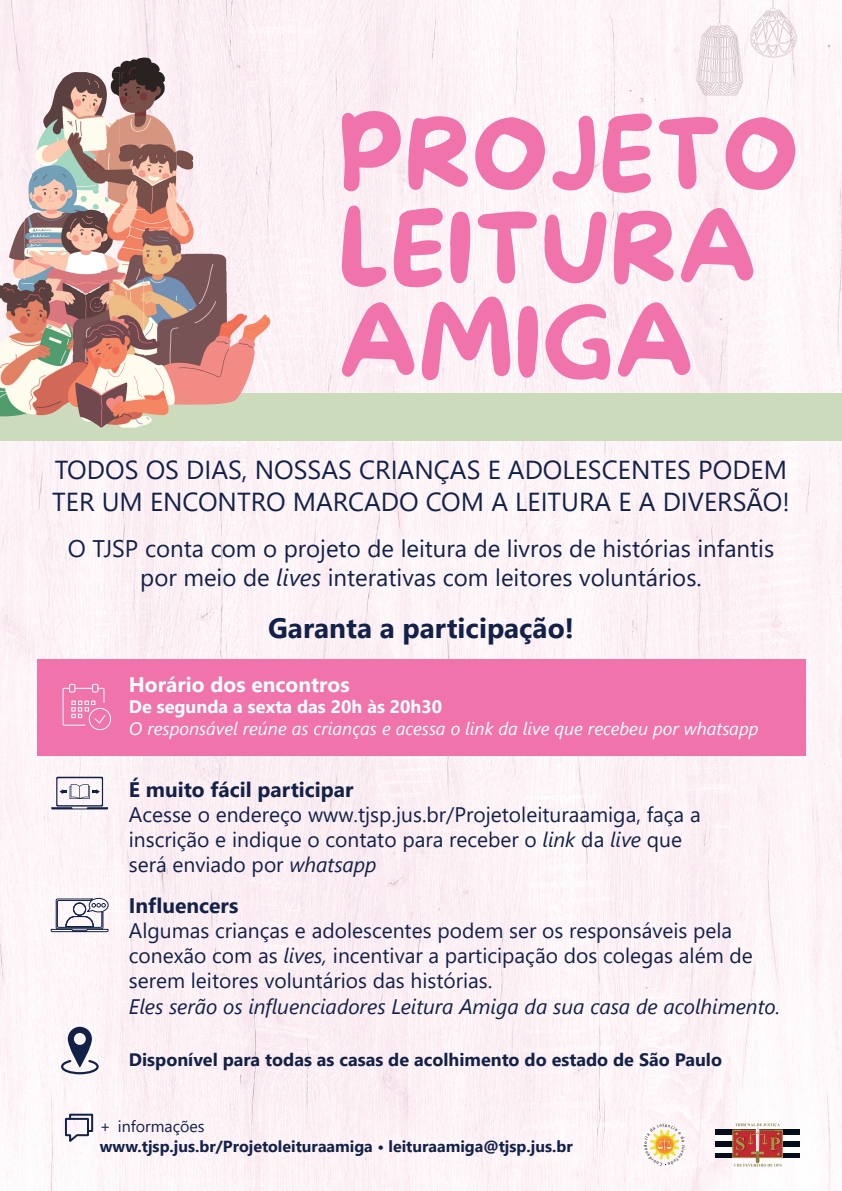
<style>
.page{position:relative;width:842px;height:1191px;background:#fff}
.page>*{position:absolute;margin:0;border:0;box-sizing:border-box;transform-origin:0 0}
.t1{font:700 28px "Segoe UI";color:#132149}
.t2{font:26px/31.2px "Segoe UI";color:#132149}
.t3{font:24px/28.8px "Segoe UI";color:#132149;text-align:center}
.t4{font:21px/25.2px "Segoe UI";color:#132149}
.t5{font:italic 21px "Segoe UI";color:#132149}
.t6{font:700 21px "Segoe UI";color:#132149}
.t7{font:700 21px "Segoe UI";color:#fff}
.t8{font:italic 18px "Segoe UI";color:#fff}
.t9{font:700 18px "Segoe UI";color:#132149}
.t10{font:700 18px "Segoe UI";color:#fff}
.t11{font:700 16px "Segoe UI";color:#132149}
.t12{font:16px "Segoe UI";color:#132149}
.s1{font-style:italic}
</style>
<div class="page">
<img style="left:743px;top:9px;width:53px;height:86px">
<img style="left:387px;top:455px;width:455px;height:455px">
<img style="left:0;top:910px;width:842px;height:281px">
<img style="left:176px;top:0;width:211px;height:244px">
<img style="left:211px;top:244px;width:176px;height:667px">
<img style="left:0;top:441px;width:211px;height:470px">
<div style="left:0;top:0;width:176px;height:69px;background:#fcf0f5"></div>
<img style="left:0;top:69px;width:62px;height:35px">
<div style="left:0;top:104px;width:33px;height:176px;background:#fceff4"></div>
<div style="left:715px;top:1152px;width:85px;height:6px;background:#030d1b"></div>
<div style="left:715px;top:1141px;width:85px;height:5px;background:#030d1b"></div>
<div style="left:715px;top:1129px;width:85px;height:6px;background:#030d1b"></div>
<div style="left:715px;top:1135px;width:85px;height:6px;background:#fff"></div>
<div style="left:715px;top:1146px;width:85px;height:6px;background:#fff"></div>
<svg style="left:732px;top:1123px;width:51px;height:43px"></svg>
<svg style="left:50px;top:897px;width:59px;height:38px"></svg>
<div style="left:37px;top:660px;width:768px;height:96px;background:#f073ac"></div>
<div style="left:89px;top:708px;width:22px;height:22px;border:1px solid #fff;border-radius:50%"></div>
<svg style="left:62px;top:684px;width:45px;height:42px"></svg>
<svg style="left:61px;top:1026px;width:38px;height:48px"></svg>
<svg style="left:51px;top:776px;width:57px;height:33px"></svg>
<div style="left:0;top:393px;width:842px;height:48px;background:#cddbbd"></div>
<img style="left:33px;top:72px;width:29px;height:137px">
<img style="left:8px;top:165px;width:25px;height:115px">
<img style="left:25px;top:209px;width:75px;height:71px">
<img style="left:62px;top:58px;width:114px;height:86px">
<img style="left:62px;top:72px;width:57px;height:137px">
<img style="left:62px;top:165px;width:38px;height:47px">
<img style="left:62px;top:212px;width:43px;height:15px">
<svg style="left:100px;top:209px;width:4px;height:3px"></svg>
<img style="left:145px;top:144px;width:48px;height:85px">
<img style="left:105px;top:212px;width:40px;height:17px">
<img style="left:119px;top:144px;width:57px;height:83px">
<img style="left:105px;top:144px;width:14px;height:68px">
<img style="left:145px;top:229px;width:82px;height:84px">
<img style="left:100px;top:229px;width:45px;height:84px">
<img style="left:72px;top:229px;width:28px;height:51px">
<img style="left:0;top:280px;width:144px;height:137px">
<img style="left:8px;top:280px;width:17px;height:13px">
<img style="left:25px;top:280px;width:47px;height:71px">
<svg style="left:63px;top:313px;width:207px;height:114px"></svg>
<svg style="left:342px;top:111px;width:127px;height:80px"></svg>
<svg style="left:475px;top:117px;width:70px;height:74px"></svg>
<svg style="left:552px;top:115px;width:43px;height:76px"></svg>
<svg style="left:602px;top:113px;width:50px;height:81px"></svg>
<svg style="left:659px;top:117px;width:59px;height:72px"></svg>
<svg style="left:725px;top:117px;width:70px;height:74px"></svg>
<svg style="left:342px;top:205px;width:45px;height:84px"></svg>
<svg style="left:393px;top:208px;width:50px;height:80px"></svg>
<svg style="left:450px;top:212px;width:20px;height:71px"></svg>
<svg style="left:478px;top:211px;width:59px;height:72px"></svg>
<svg style="left:544px;top:212px;width:63px;height:72px"></svg>
<svg style="left:613px;top:210px;width:61px;height:74px"></svg>
<svg style="left:681px;top:208px;width:72px;height:74px"></svg>
<svg style="left:342px;top:302px;width:72px;height:75px"></svg>
<svg style="left:422px;top:296px;width:88px;height:84px"></svg>
<svg style="left:518px;top:306px;width:20px;height:72px"></svg>
<svg style="left:545px;top:304px;width:65px;height:76px"></svg>
<svg style="left:618px;top:302px;width:72px;height:75px"></svg>
<img style="left:696px;top:0;width:47px;height:95px">
<img style="left:707px;top:37px;width:24px;height:10px">
<img style="left:712px;top:26px;width:18px;height:6px">
<img style="left:750px;top:0;width:46px;height:57px">
<svg style="left:64px;top:1112px;width:30px;height:33px"></svg>
<svg style="left:644px;top:1123px;width:41px;height:42px"></svg>
<p class="t2" style="left:52px;top:452px;width:739px">TODOS OS DIAS, NOSSAS CRIANÇAS E ADOLESCENTES PODEM<br>TER UM ENCONTRO MARCADO COM A LEITURA E A DIVERSÃO!</p>
<p class="t3" style="left:68px;top:532px;width:708px">O TJSP conta com o projeto de leitura de livros de histórias infantis por meio de <span class="s1">lives</span> interativas com leitores voluntários.</p>
<h1 class="t1" style="left:268px;top:601px;width:307px">Garanta a participação!</h1>
<p class="t7" style="left:129px;top:664px;width:222px">Horário dos encontros</p>
<p class="t10" style="left:129px;top:689px;width:315px">De segunda a sexta das 20h às 20h30</p>
<p class="t8" style="left:129px;top:711px;width:631px">O responsável reúne as crianças e acessa o link da live que recebeu por whatsapp</p>
<p class="t6" style="left:129px;top:769px;width:226px">É muito fácil participar</p>
<p class="t4" style="left:129px;top:800px;width:573px">Acesse o endereço www.tjsp.jus.br/Projetoleituraamiga, faça a inscrição e indique o contato para receber o <span class="s1">link</span> da <span class="s1">live</span> que será enviado por <span class="s1">whatsapp</span></p>
<p class="t6" style="left:129px;top:885px;width:111px">Influencers</p>
<p class="t4" style="left:129px;top:916px;width:625px">Algumas crianças e adolescentes podem ser os responsáveis pela conexão com as <span class="s1">lives,</span> incentivar a participação dos colegas além de serem leitores voluntários das histórias.</p>
<p class="t5" style="left:129px;top:986px;width:653px">Eles serão os influenciadores Leitura Amiga da sua casa de acolhimento.</p>
<p class="t9" style="left:129px;top:1043px;width:595px">Disponível para todas as casas de acolhimento do estado de São Paulo</p>
<p class="t12" style="left:100px;top:1111px;width:106px">+ informações</p>
<p class="t11" style="left:100px;top:1130px;width:474px">www.tjsp.jus.br/Projetoleituraamiga • leituraamiga@tjsp.jus.br</p>
</div>
